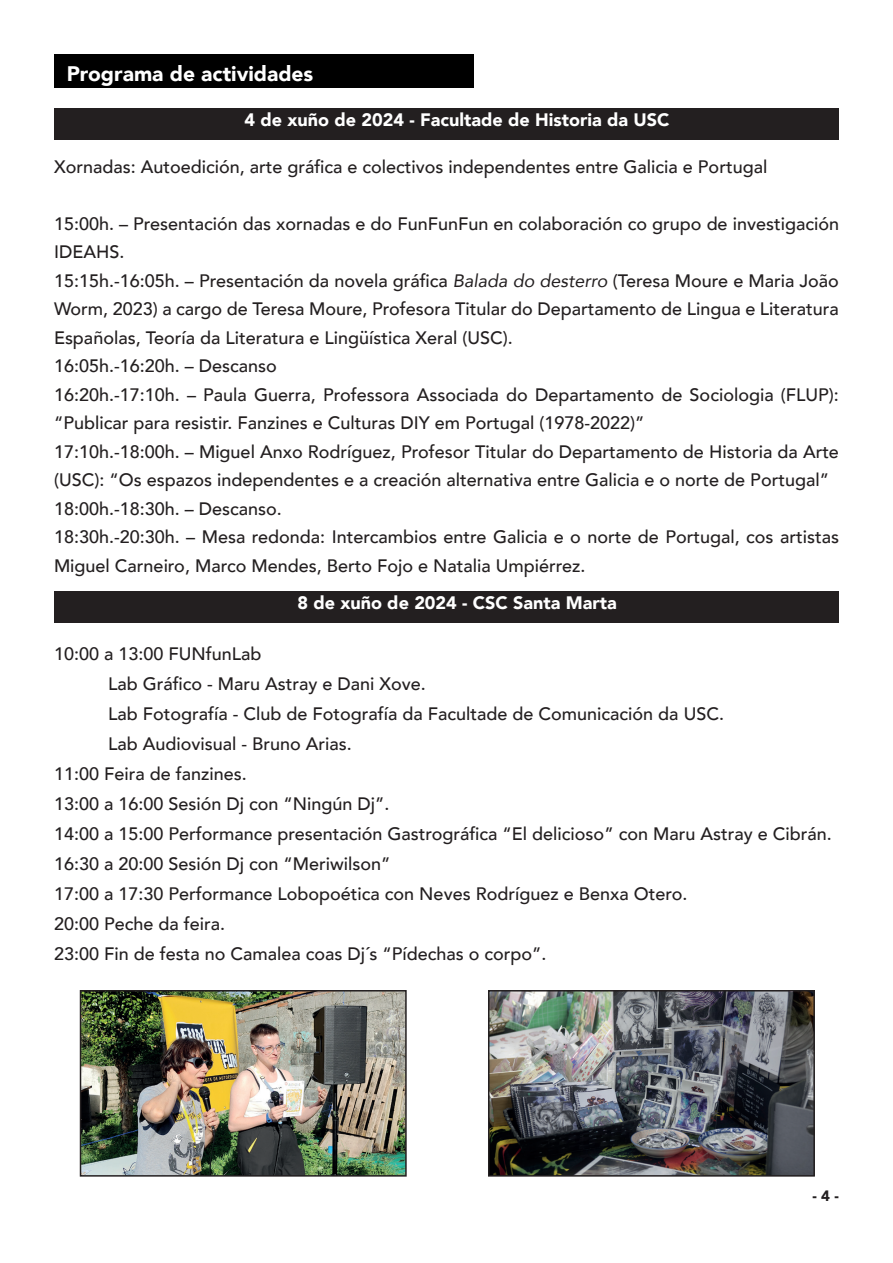
<style>
.page{position:relative;width:893px;height:1263px;background:#fff}
.page>*{position:absolute;margin:0;border:0;box-sizing:border-box;transform-origin:0 0}
.t1{font:900 21px "Avenir";color:#fff}
.t2{font:500 18px/28.5px "Avenir";color:#231f20}
.t3{font:900 18px "Avenir";color:#fff}
.t4{font:900 15px "Avenir";color:#231f20}
.s1{font-weight:400;font-style:italic}
</style>
<div class="page">
<div style="left:54px;top:108px;width:785px;height:32px;background:#231f20"></div>
<div style="left:54px;top:54px;width:420px;height:34px;background:#000"></div>
<div style="left:54px;top:591px;width:785px;height:31px;background:#231f20"></div>
<img style="left:83px;top:993px;width:321px;height:180px">
<div style="left:80px;top:990px;width:327px;height:186px;border:2px solid #231f20"></div>
<img style="left:491px;top:993px;width:321px;height:180px">
<div style="left:488px;top:990px;width:327px;height:186px;border:2px solid #231f20"></div>
<p class="t1" style="left:67px;top:56px;width:248px">Programa de actividades</p>
<p class="t3" style="left:245px;top:105px;width:426px">4 de xuño de 2024 - Facultade de Historia da USC</p>
<p class="t2" style="left:54px;top:151px;width:715px">Xornadas: Autoedición, arte gráfica e colectivos independentes entre Galicia e Portugal</p>
<p class="t2" style="left:54px;top:208px;width:786px">15:00h. – Presentación das xornadas e do FunFunFun en colaboración co grupo de investigación IDEAHS.<br>15:15h.-16:05h. – Presentación da novela gráfica <span class="s1">Balada do desterro</span> (Teresa Moure e Maria João Worm, 2023) a cargo de Teresa Moure, Profesora Titular do Departamento de Lingua e Literatura Españolas, Teoría da Literatura e Lingüística Xeral (USC).<br>16:05h.-16:20h. – Descanso<br>16:20h.-17:10h. – Paula Guerra, Professora Associada do Departamento de Sociologia (FLUP): “Publicar para resistir. Fanzines e Culturas DIY em Portugal (1978-2022)”<br>17:10h.-18:00h. – Miguel Anxo Rodríguez, Profesor Titular do Departamento de Historia da Arte (USC): “Os espazos independentes e a creación alternativa entre Galicia e o norte de Portugal” 18:00h.-18:30h. – Descanso.<br>18:30h.-20:30h. – Mesa redonda: Intercambios entre Galicia e o norte de Portugal, cos artistas Miguel Carneiro, Marco Mendes, Berto Fojo e Natalia Umpiérrez.</p>
<p class="t3" style="left:297px;top:587px;width:321px">8 de xuño de 2024 - CSC Santa Marta</p>
<p class="t2" style="left:54px;top:638px;width:209px">10:00 a 13:00 FUNfunLab</p>
<p class="t2" style="left:108px;top:668px;width:319px">Lab Gráfico - Maru Astray e Dani Xove.</p>
<p class="t2" style="left:108px;top:698px;width:617px">Lab Fotografía - Club de Fotografía da Facultade de Comunicación da USC.</p>
<p class="t2" style="left:108px;top:728px;width:245px">Lab Audiovisual - Bruno Arias.</p>
<p class="t2" style="left:54px;top:758px;width:194px">11:00 Feira de fanzines.</p>
<p class="t2" style="left:54px;top:788px;width:337px">13:00 a 16:00 Sesión Dj con “Ningún Dj”.</p>
<p class="t2" style="left:54px;top:818px;width:779px">14:00 a 15:00 Performance presentación Gastrográfica “El delicioso” con Maru Astray e Cibrán.</p>
<p class="t2" style="left:54px;top:848px;width:338px">16:30 a 20:00 Sesión Dj con “Meriwilson”</p>
<p class="t2" style="left:54px;top:878px;width:635px">17:00 a 17:30 Performance Lobopoética con Neves Rodríguez e Benxa Otero.</p>
<p class="t2" style="left:54px;top:908px;width:173px">20:00 Peche da feira.</p>
<p class="t2" style="left:54px;top:938px;width:494px">23:00 Fin de festa no Camalea coas Dj´s “Pídechas o corpo”.</p>
<p class="t4" style="left:812px;top:1183px;width:28px">- 4 -</p>
</div>
